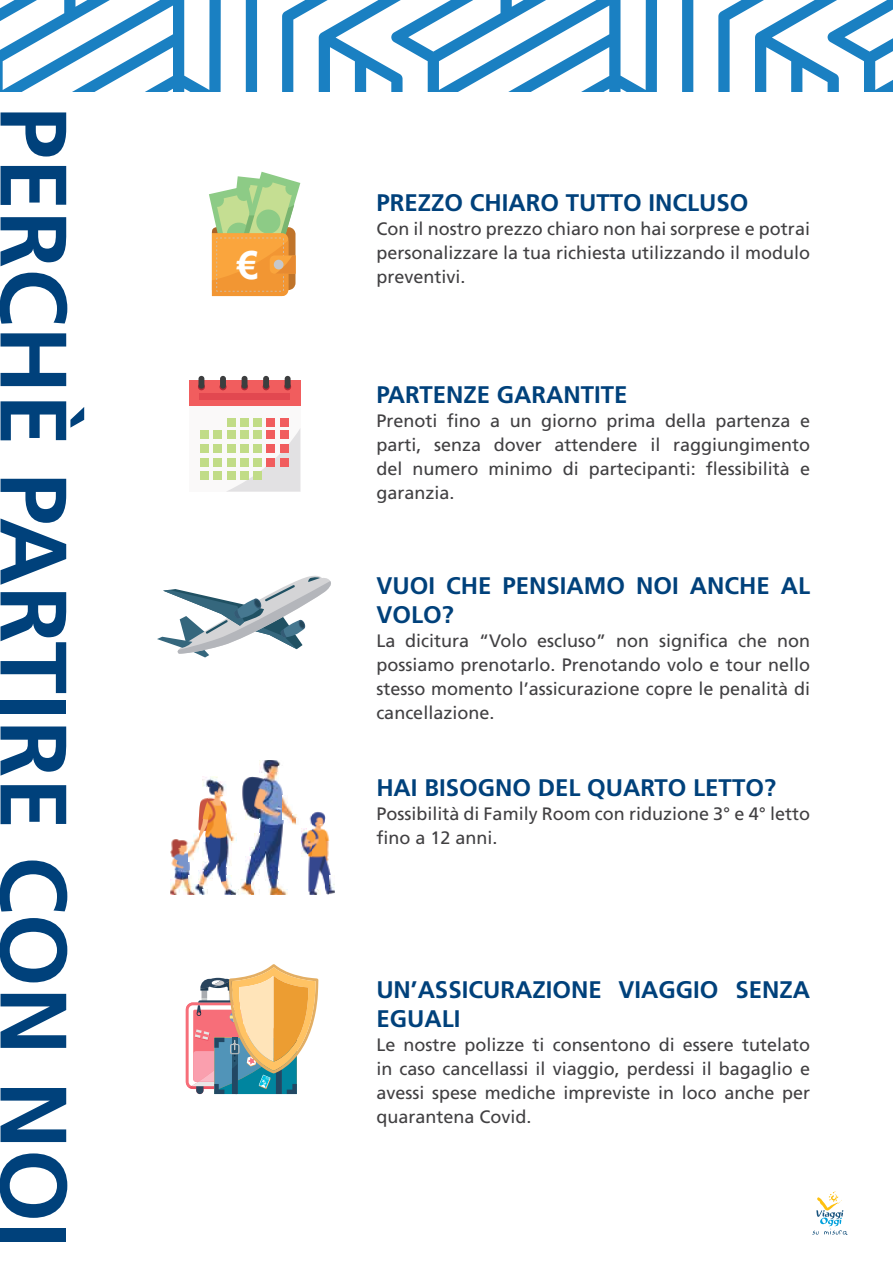
<style>
.page{position:relative;width:893px;height:1263px;background:#fff}
.page>*{position:absolute;margin:0;border:0;box-sizing:border-box;transform-origin:0 0}
.t1{font:700 94.2px "Frutiger";color:#00417b}
.t2{font:700 38.7px "Arial";color:#fff}
.t3{font:700 24px/28.5px "Frutiger";color:#00417b}
.t4{font:18px/24px "Frutiger";color:#414042;text-align:justify}
</style>
<div class="page">
<svg style="left:157px;top:575px;width:174px;height:82px"></svg>
<img style="left:259px;top:760px;width:19px;height:12px">
<img style="left:264px;top:772px;width:14px;height:108px">
<img style="left:203px;top:777px;width:14px;height:9px">
<img style="left:242px;top:777px;width:22px;height:33px">
<img style="left:217px;top:781px;width:9px;height:15px">
<img style="left:278px;top:783px;width:5px;height:85px">
<img style="left:207px;top:786px;width:10px;height:85px">
<img style="left:198px;top:795px;width:10px;height:48px">
<img style="left:217px;top:795px;width:5px;height:89px">
<img style="left:283px;top:797px;width:5px;height:22px">
<img style="left:222px;top:801px;width:5px;height:93px">
<img style="left:288px;top:806px;width:5px;height:16px">
<img style="left:245px;top:809px;width:19px;height:10px">
<img style="left:311px;top:812px;width:15px;height:77px">
<img style="left:226px;top:814px;width:5px;height:52px">
<img style="left:307px;top:816px;width:4px;height:78px">
<img style="left:259px;top:819px;width:5px;height:47px">
<svg style="left:292px;top:814px;width:5px;height:10px"></svg>
<img style="left:302px;top:828px;width:5px;height:26px">
<img style="left:325px;top:828px;width:5px;height:66px">
<img style="left:193px;top:835px;width:5px;height:17px">
<svg style="left:231px;top:833px;width:5px;height:10px"></svg>
<img style="left:255px;top:833px;width:5px;height:43px">
<img style="left:170px;top:839px;width:19px;height:32px">
<img style="left:189px;top:842px;width:5px;height:18px">
<img style="left:203px;top:842px;width:5px;height:15px">
<img style="left:250px;top:847px;width:5px;height:47px">
<img style="left:245px;top:856px;width:5px;height:38px">
<img style="left:203px;top:861px;width:5px;height:9px">
<img style="left:226px;top:875px;width:5px;height:19px">
<img style="left:330px;top:877px;width:5px;height:17px">
<img style="left:170px;top:880px;width:5px;height:14px">
<img style="left:240px;top:880px;width:6px;height:14px">
<img style="left:269px;top:880px;width:9px;height:14px">
<svg style="left:175px;top:870px;width:38px;height:24px"></svg>
<svg style="left:231px;top:889px;width:10px;height:5px"></svg>
<svg style="left:278px;top:886px;width:10px;height:8px"></svg>
<svg style="left:311px;top:889px;width:8px;height:5px"></svg>
<svg style="left:209px;top:172px;width:91px;height:124px;background:#d6c077"></svg>
<div style="left:274px;top:260px;width:10px;height:9px;background:#c6c8cb;border-radius:50%"></div>
<div style="left:189px;top:380px;width:111px;height:112px;background:#faf9f9"></div>
<svg style="left:227px;top:429px;width:73px;height:63px"></svg>
<div style="left:189px;top:380px;width:111px;height:26px;background:#f15d5e"></div>
<div style="left:198px;top:383px;width:7px;height:7px;background:#b52835;border-radius:50%"></div>
<div style="left:199px;top:393px;width:91px;height:7px;background:#e24850"></div>
<div style="left:227px;top:418px;width:8px;height:8px;background:#c1dc87"></div>
<div style="left:240px;top:418px;width:9px;height:8px;background:#c1dc87"></div>
<div style="left:253px;top:418px;width:9px;height:8px;background:#c1dc87"></div>
<div style="left:267px;top:418px;width:8px;height:8px;background:#f15d5e"></div>
<div style="left:280px;top:418px;width:8px;height:8px;background:#f15d5e"></div>
<div style="left:227px;top:431px;width:8px;height:8px;background:#c1dc87"></div>
<div style="left:240px;top:431px;width:9px;height:8px;background:#c1dc87"></div>
<div style="left:200px;top:431px;width:9px;height:8px;background:#c1dc87"></div>
<div style="left:214px;top:431px;width:8px;height:8px;background:#c1dc87"></div>
<div style="left:253px;top:431px;width:9px;height:8px;background:#c1dc87"></div>
<div style="left:267px;top:431px;width:8px;height:8px;background:#f15d5e"></div>
<div style="left:280px;top:431px;width:8px;height:8px;background:#f15d5e"></div>
<div style="left:227px;top:444px;width:8px;height:9px;background:#c1dc87"></div>
<div style="left:240px;top:444px;width:9px;height:9px;background:#c1dc87"></div>
<div style="left:200px;top:444px;width:9px;height:9px;background:#c1dc87"></div>
<div style="left:214px;top:444px;width:8px;height:9px;background:#c1dc87"></div>
<div style="left:253px;top:444px;width:9px;height:9px;background:#c1dc87"></div>
<div style="left:267px;top:444px;width:8px;height:9px;background:#f15d5e"></div>
<div style="left:280px;top:444px;width:8px;height:9px;background:#f15d5e"></div>
<div style="left:227px;top:458px;width:8px;height:8px;background:#c1dc87"></div>
<div style="left:240px;top:458px;width:9px;height:8px;background:#c1dc87"></div>
<div style="left:200px;top:458px;width:9px;height:8px;background:#c1dc87"></div>
<div style="left:214px;top:458px;width:8px;height:8px;background:#c1dc87"></div>
<div style="left:253px;top:458px;width:9px;height:8px;background:#c1dc87"></div>
<div style="left:267px;top:458px;width:8px;height:8px;background:#f15d5e"></div>
<div style="left:280px;top:458px;width:8px;height:8px;background:#f15d5e"></div>
<div style="left:227px;top:471px;width:8px;height:9px;background:#c1dc87"></div>
<div style="left:240px;top:471px;width:9px;height:9px;background:#c1dc87"></div>
<div style="left:200px;top:471px;width:9px;height:9px;background:#c1dc87"></div>
<div style="left:214px;top:471px;width:8px;height:9px;background:#c1dc87"></div>
<div style="left:253px;top:471px;width:9px;height:9px;background:#c1dc87"></div>
<div style="left:198px;top:376px;width:6px;height:13px;background:#3c3e3f;border-radius:3px"></div>
<div style="left:219px;top:383px;width:7px;height:7px;background:#b52835;border-radius:50%"></div>
<div style="left:220px;top:376px;width:6px;height:13px;background:#3c3e3f;border-radius:3px"></div>
<div style="left:241px;top:383px;width:7px;height:7px;background:#ad2935;border-radius:50%"></div>
<div style="left:242px;top:376px;width:5px;height:13px;background:#3c3e3f;border-radius:3px"></div>
<div style="left:263px;top:383px;width:7px;height:7px;background:#b52835;border-radius:50%"></div>
<div style="left:263px;top:376px;width:6px;height:13px;background:#3c3e3f;border-radius:3px"></div>
<div style="left:284px;top:383px;width:7px;height:7px;background:#b52835;border-radius:50%"></div>
<div style="left:285px;top:376px;width:6px;height:13px;background:#3c3e3f;border-radius:3px"></div>
<svg style="left:186px;top:964px;width:132px;height:130px"></svg>
<svg style="left:0;top:0;width:893px;height:92px"></svg>
<svg style="left:812px;top:1191px;width:36px;height:44px"></svg>
<h1 class="t1" style="left:89px;top:106px;width:1131px;rotate:90deg">PERCHÈ PARTIRE CON NOI</h1>
<h2 class="t2" style="left:237px;top:240px;width:23px">€</h2>
<h3 class="t3" style="left:376px;top:189px;width:374px">PREZZO CHIARO TUTTO INCLUSO</h3>
<p class="t4" style="left:376px;top:217px;width:435px">Con il nostro prezzo chiaro non hai sorprese e potrai personalizzare la tua richiesta utilizzando il modulo preventivi.</p>
<h3 class="t3" style="left:376px;top:380px;width:253px">PARTENZE GARANTITE</h3>
<p class="t4" style="left:376px;top:409px;width:435px">Prenoti fino a un giorno prima della partenza e parti, senza dover attendere il raggiungimento del numero minimo di partecipanti: flessibilità e garanzia.</p>
<h3 class="t3" style="left:376px;top:572px;width:420px">VUOI CHE PENSIAMO NOI ANCHE AL<br>VOLO?</h3>
<p class="t4" style="left:376px;top:628px;width:435px">La dicitura “Volo escluso” non significa che non possiamo prenotarlo. Prenotando volo e tour nello stesso momento l’assicurazione copre le penalità di cancellazione.</p>
<h3 class="t3" style="left:376px;top:774px;width:401px">HAI BISOGNO DEL QUARTO LETTO?</h3>
<p class="t4" style="left:376px;top:802px;width:435px">Possibilità di Family Room con riduzione 3° e 4° letto fino a 12 anni.</p>
<h3 class="t3" style="left:376px;top:976px;width:431px">UN’ASSICURAZIONE VIAGGIO SENZA<br>EGUALI</h3>
<p class="t4" style="left:376px;top:1032px;width:435px">Le nostre polizze ti consentono di essere tutelato in caso cancellassi il viaggio, perdessi il bagaglio e avessi spese mediche impreviste in loco anche per quarantena Covid.</p>
</div>
